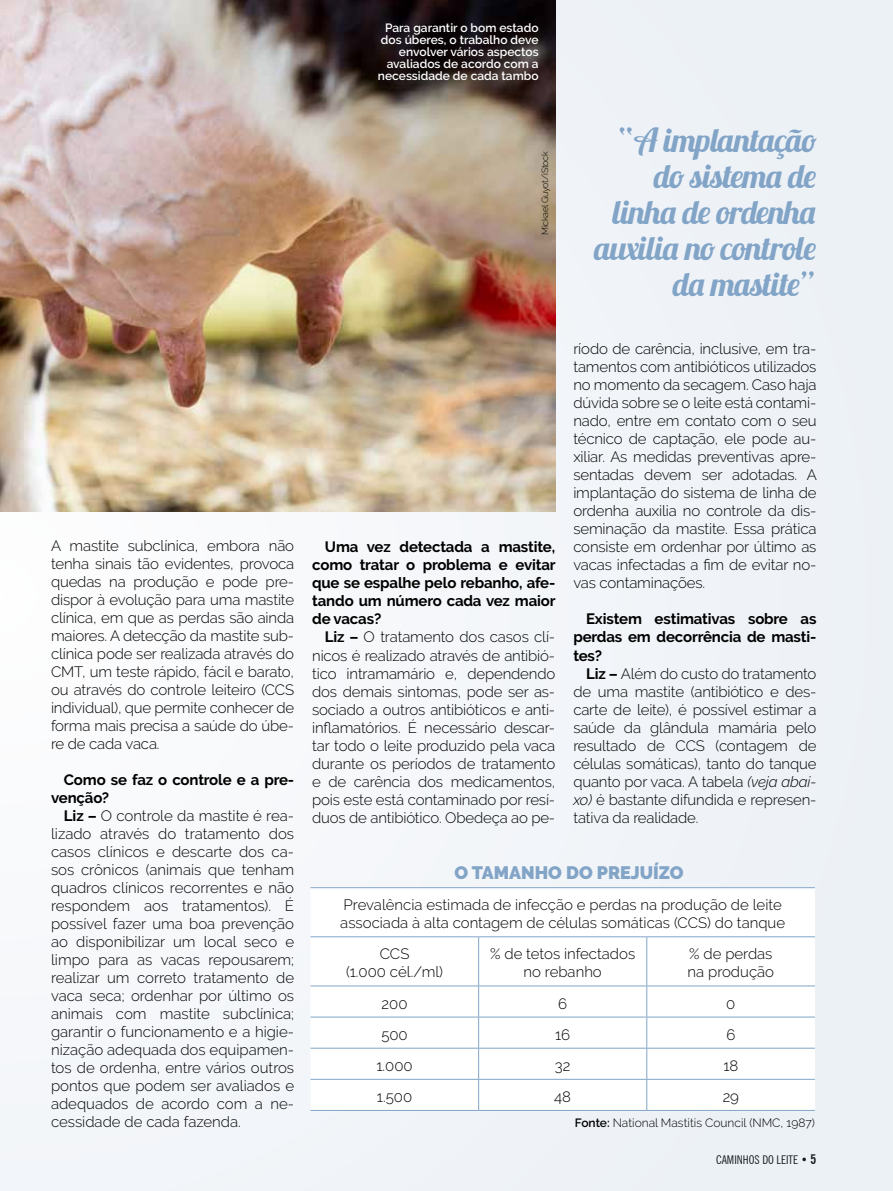
<style>
.page{position:relative;width:893px;height:1191px;background:#f1f4f8}
.page>*{position:absolute;margin:0;border:0;box-sizing:border-box;transform-origin:0 0}
.t1{font:33px/36px "Lobster 1.3";letter-spacing:-.02em;color:#82a4c7;text-align:right}
.t2{font:900 18px "Raleway";color:#82a4c7}
.t3{font:300 15px/18px "Raleway";letter-spacing:-.01em;color:#000;text-align:justify}
.t4{font:700 15px/18px "Raleway";letter-spacing:-.01em;color:#000;text-align:justify}
.t5{font:600 12px/12px "Raleway";color:#fff;text-align:right}
.t6{font:300 12px "Raleway";color:#000}
.t7{font:condensed 12px "News Gothic BT";color:#000}
.t8{font:300 9px "Raleway";letter-spacing:-.03em;color:#000}
.s1{font-weight:700}
.s2{font-style:italic}
.s3{font-weight:600}
.s4{font-weight:700;font-size:13.5px}
</style>
<div class="page">
<img style="left:0;top:0;width:555px;height:512px">
<div style="left:310px;top:888px;width:505px;height:222px;background:#fff"></div>
<hr style="left:310px;top:887px;width:169px;height:1px;background:#82a4c7">
<hr style="left:479px;top:887px;width:168px;height:1px;background:#82a4c7">
<hr style="left:647px;top:887px;width:168px;height:1px;background:#82a4c7">
<hr style="left:310px;top:936px;width:169px;height:1px;background:#82a4c7">
<hr style="left:479px;top:936px;width:168px;height:1px;background:#82a4c7">
<hr style="left:478px;top:937px;width:1px;height:48px;background:#82a4c7">
<hr style="left:647px;top:936px;width:168px;height:1px;background:#82a4c7">
<hr style="left:646px;top:937px;width:1px;height:48px;background:#82a4c7">
<hr style="left:310px;top:985px;width:169px;height:1px;background:#82a4c7">
<hr style="left:479px;top:985px;width:168px;height:1px;background:#82a4c7">
<hr style="left:478px;top:986px;width:1px;height:30px;background:#82a4c7">
<hr style="left:647px;top:985px;width:168px;height:1px;background:#82a4c7">
<hr style="left:646px;top:986px;width:1px;height:30px;background:#82a4c7">
<hr style="left:310px;top:1016px;width:169px;height:1px;background:#82a4c7">
<hr style="left:479px;top:1016px;width:168px;height:1px;background:#82a4c7">
<hr style="left:478px;top:1017px;width:1px;height:30px;background:#82a4c7">
<hr style="left:647px;top:1016px;width:168px;height:1px;background:#82a4c7">
<hr style="left:646px;top:1017px;width:1px;height:30px;background:#82a4c7">
<hr style="left:310px;top:1047px;width:169px;height:1px;background:#82a4c7">
<hr style="left:479px;top:1047px;width:168px;height:1px;background:#82a4c7">
<hr style="left:478px;top:1048px;width:1px;height:31px;background:#82a4c7">
<hr style="left:647px;top:1047px;width:168px;height:1px;background:#82a4c7">
<hr style="left:646px;top:1048px;width:1px;height:31px;background:#82a4c7">
<hr style="left:310px;top:1079px;width:169px;height:1px;background:#82a4c7">
<hr style="left:479px;top:1079px;width:168px;height:1px;background:#82a4c7">
<hr style="left:478px;top:1079px;width:1px;height:31px;background:#82a4c7">
<hr style="left:647px;top:1079px;width:168px;height:1px;background:#82a4c7">
<hr style="left:646px;top:1079px;width:1px;height:31px;background:#82a4c7">
<hr style="left:310px;top:1110px;width:169px;height:1px;background:#82a4c7">
<hr style="left:479px;top:1110px;width:168px;height:1px;background:#82a4c7">
<hr style="left:647px;top:1110px;width:168px;height:1px;background:#82a4c7">
<p class="t5" style="left:378px;top:22px;width:162px">Para garantir o bom estado dos úberes, o trabalho deve envolver vários aspectos avaliados de acordo com a necessidade de cada tambo</p>
<p class="t3" style="left:51px;top:536px;width:245px">A mastite subclínica, embora não tenha sinais tão evidentes, provoca quedas na produção e pode pre&shy;dispor à evolução para uma mastite clínica, em que as perdas são ainda maiores. A detecção da mastite sub&shy;clínica pode ser realizada através do CMT, um teste rápido, fácil e barato, ou através do controle leiteiro (CCS individual), que permite conhecer de forma mais precisa a saúde do úbe&shy;re de cada vaca.</p>
<p class="t4" style="left:51px;top:770px;width:245px;text-indent:13px">Como se faz o controle e a pre&shy;venção?</p>
<p class="t3" style="left:51px;top:806px;width:245px;text-indent:13px"><span class="s1">Liz –</span> O controle da mastite é rea&shy;lizado através do tratamento dos casos clínicos e descarte dos ca&shy;sos crônicos (animais que tenham quadros clínicos recorrentes e não respondem aos tratamentos). É possível fazer uma boa prevenção ao disponibilizar um local seco e limpo para as vacas repousarem; realizar um correto tratamento de vaca seca; ordenhar por último os animais com mastite subclínica; garantir o funcionamento e a higie&shy;nização adequada dos equipamen&shy;tos de ordenha, entre vários outros pontos que podem ser avaliados e adequados de acordo com a ne&shy;cessidade de cada fazenda.</p>
<p class="t8" style="left:540px;top:235px;width:85px;rotate:-90deg">Mickael Guyot/iStock</p>
<h1 class="t1" style="left:595px;top:122px;width:223px">“A implantação do sistema de linha de ordenha auxilia no controle da mastite”</h1>
<p class="t4" style="left:312px;top:538px;width:245px;text-indent:13px">Uma vez detectada a mastite, como tratar o problema e evitar que se espalhe pelo rebanho, afe&shy;tando um número cada vez maior de vacas?</p>
<p class="t3" style="left:312px;top:628px;width:245px;text-indent:13px"><span class="s1">Liz –</span> O tratamento dos casos clí&shy;nicos é realizado através de antibió&shy;tico intramamário e, dependendo dos demais sintomas, pode ser as&shy;sociado a outros antibióticos e anti&shy;inflamatórios. É necessário descar&shy;tar todo o leite produzido pela vaca durante os períodos de tratamento e de carência dos medicamentos, pois este está contaminado por resí&shy;duos de antibiótico. Obedeça ao pe-</p>
<p class="t3" style="left:573px;top:340px;width:245px">ríodo de carência, inclusive, em tra&shy;tamentos com antibióticos utilizados no momento da secagem. Caso haja dúvida sobre se o leite está contami&shy;nado, entre em contato com o seu técnico de captação, ele pode au&shy;xiliar. As medidas preventivas apre&shy;sentadas devem ser adotadas. A implantação do sistema de linha de ordenha auxilia no controle da dis&shy;seminação da mastite. Essa prática consiste em ordenhar por último as vacas infectadas a fim de evitar no&shy;vas contaminações.</p>
<p class="t4" style="left:573px;top:610px;width:245px;text-indent:13px">Existem estimativas sobre as perdas em decorrência de masti&shy;tes?</p>
<p class="t3" style="left:573px;top:664px;width:245px;text-indent:13px"><span class="s1">Liz –</span> Além do custo do tratamento de uma mastite (antibiótico e des&shy;carte de leite), é possível estimar a saúde da glândula mamária pelo resultado de CCS (contagem de células somáticas), tanto do tanque quanto por vaca. A tabela <span class="s2">(veja abai&shy;xo)</span> é bastante difundida e represen&shy;tativa da realidade.</p>
<p class="t2" style="left:454px;top:862px;width:231px">O TAMANHO DO PREJUÍZO</p>
<p class="t3" style="left:340px;top:896px;width:446px">Prevalência estimada de infecção e perdas na produção de leite associada à alta contagem de células somáticas (CCS) do tanque</p>
<p class="t3" style="left:346px;top:945px;width:99px;text-align:center">CCS<br>(1.000 cél./ml)</p>
<p class="t3" style="left:490px;top:945px;width:147px;text-align:center">% de tetos infectados no rebanho</p>
<p class="t3" style="left:688px;top:945px;width:88px">% de perdas na produção</p>
<p class="t3" style="left:382px;top:994px;width:27px">200</p>
<p class="t3" style="left:558px;top:994px;width:10px">6</p>
<p class="t3" style="left:726px;top:994px;width:11px">0</p>
<p class="t3" style="left:381px;top:1025px;width:28px">500</p>
<p class="t3" style="left:555px;top:1025px;width:17px">16</p>
<p class="t3" style="left:726px;top:1025px;width:10px">6</p>
<p class="t3" style="left:376px;top:1056px;width:38px">1.000</p>
<p class="t3" style="left:555px;top:1056px;width:17px">32</p>
<p class="t3" style="left:723px;top:1056px;width:16px">18</p>
<p class="t3" style="left:377px;top:1087px;width:37px">1.500</p>
<p class="t3" style="left:554px;top:1087px;width:18px">48</p>
<p class="t3" style="left:723px;top:1087px;width:18px">29</p>
<p class="t6" style="left:575px;top:1115px;width:242px"><span class="s3">Fonte:</span> National Mastitis Council (NMC, 1987)</p>
<p class="t7" style="left:716px;top:1152px;width:102px">CAMINHOS DO LEITE • <span class="s4">5</span></p>
</div>
